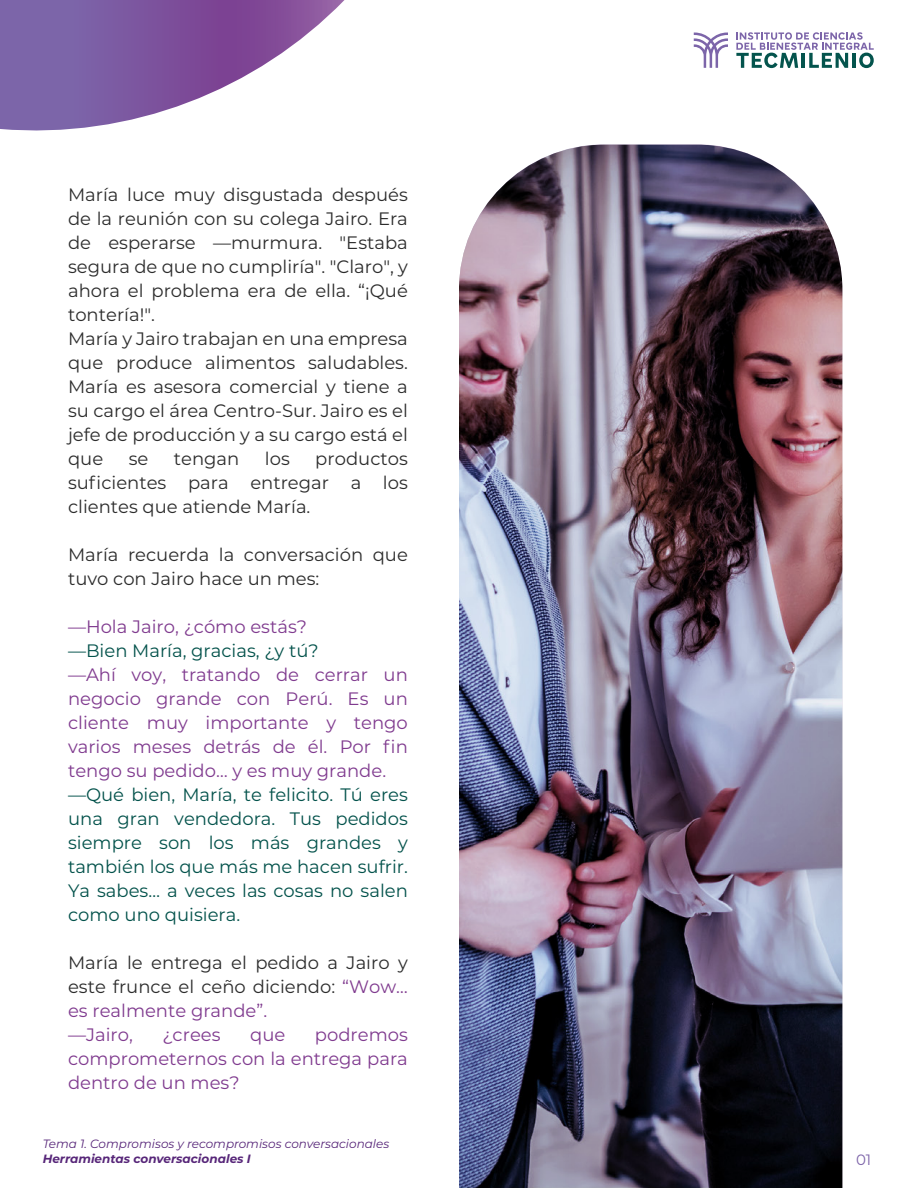
<style>
.page{position:relative;width:918px;height:1188px;background:#fff}
.page>*{position:absolute;margin:0;border:0;box-sizing:border-box;transform-origin:0 0}
.t1{font:18px/24px "Montserrat";color:#2c2c2c}
.t2{font:18px/24px "Montserrat";color:#803b8f;text-align:justify}
.t3{font:18px/24px "Montserrat";color:#03524b;text-align:justify}
.t4{font:15px "Montserrat";color:#7d64a9}
.t5{font:italic 12px "Montserrat";color:#572679}
.t6{font:italic 700 12px "Montserrat";color:#572679}
.s1{color:#803b8f}
</style>
<div class="page">
<svg style="left:0;top:0;width:345px;height:131px"></svg>
<svg style="left:736px;top:32px;width:138px;height:36px"></svg>
<svg style="left:694px;top:32px;width:34px;height:36px"></svg>
<img style="left:459px;top:144px;width:383px;height:1044px">
<p class="t1" style="left:68px;top:182px;width:341px">María luce muy disgustada después de la reunión con su colega Jairo. Era de esperarse —murmura. "Estaba segura de que no cumpliría". "Claro", y ahora el problema era de ella. “¡Qué tontería!".<br>María y Jairo trabajan en una empresa que produce alimentos saludables.<br>María es asesora comercial y tiene a su cargo el área Centro-Sur. Jairo es el jefe de producción y a su cargo está el que</p>
<p class="t1" style="left:68px;top:446px;width:341px;text-align:justify;text-indent:247px">productos suficientes para entregar a los clientes que atiende María.</p>
<p class="t1" style="left:68px;top:542px;width:341px">María recuerda la conversación que tuvo con Jairo hace un mes:</p>
<p class="t2" style="left:68px;top:614px;width:240px">—Hola Jairo, ¿cómo estás?</p>
<p class="t3" style="left:68px;top:638px;width:252px">—Bien María, gracias, ¿y tú?</p>
<p class="t2" style="left:68px;top:662px;width:341px">—Ahí voy, tratando de cerrar un negocio grande con Perú. Es un cliente muy importante y tengo varios meses detrás de él. Por fin tengo su pedido… y es muy grande.</p>
<p class="t3" style="left:68px;top:782px;width:341px">—Qué bien, María, te felicito. Tú eres una gran vendedora. Tus pedidos siempre son los más grandes y también los que más me hacen sufrir.<br>Ya sabes… a veces las cosas no salen como uno quisiera.</p>
<p class="t1" style="left:68px;top:950px;width:341px">María le entrega el pedido a Jairo y este frunce el ceño diciendo: <span class="s1">“Wow… es realmente grande”.<br>—Jairo,</span></p>
<p class="t1" style="left:129px;top:446px;width:21px">se</p>
<p class="t1" style="left:174px;top:446px;width:67px">tengan</p>
<p class="t1" style="left:265px;top:446px;width:26px">los</p>
<p class="t2" style="left:68px;top:1022px;width:341px;text-indent:247px">podremos comprometernos con la entrega para dentro de un mes?</p>
<p class="t2" style="left:162px;top:1022px;width:60px">¿crees</p>
<p class="t2" style="left:250px;top:1022px;width:37px">que</p>
<p class="t5" style="left:43px;top:1136px;width:348px">Tema 1. Compromisos y recompromisos conversacionales</p>
<p class="t6" style="left:43px;top:1150px;width:210px">Herramientas conversacionales I</p>
<p class="t4" style="left:856px;top:1149px;width:17px">01</p>
</div>
